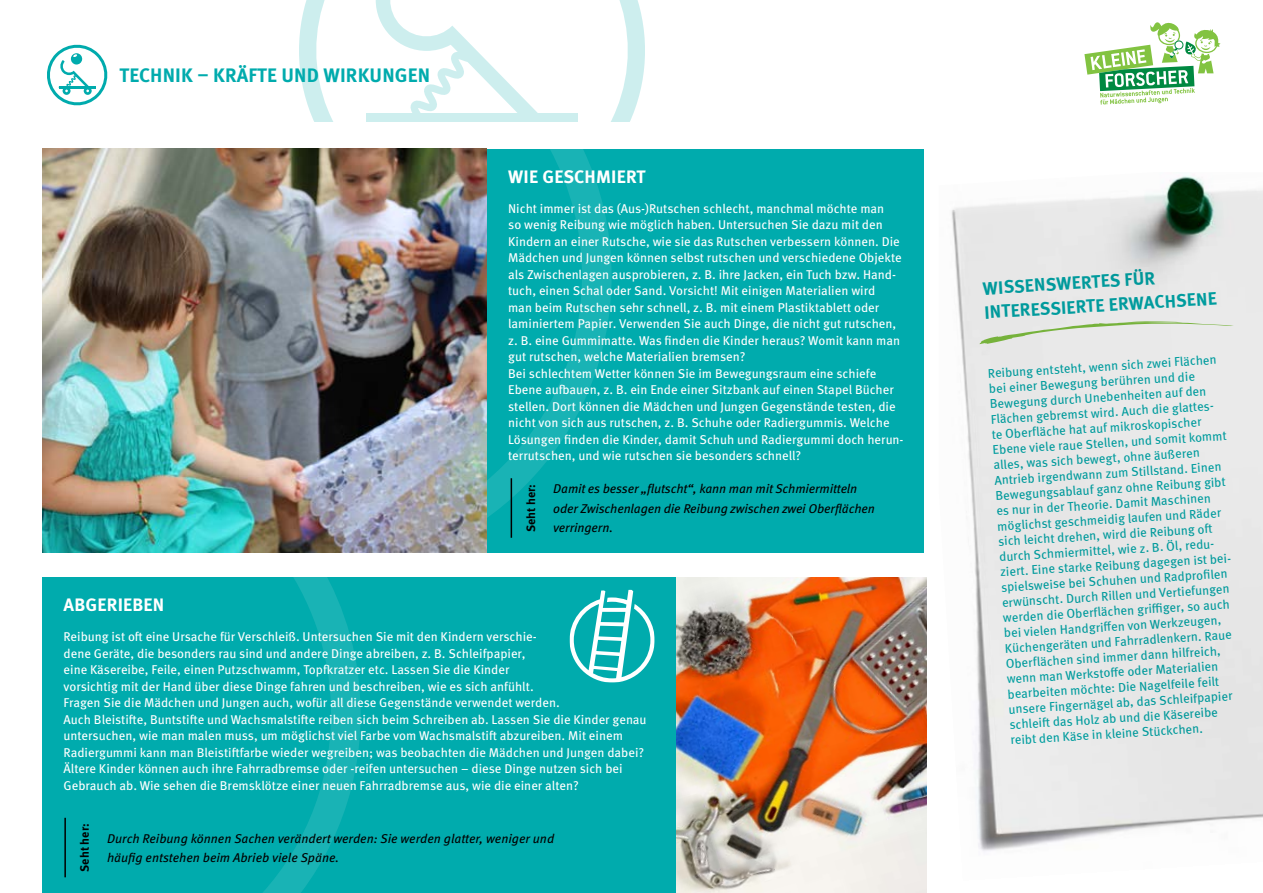
<style>
.page{position:relative;width:1263px;height:893px;background:#fff}
.page>*{position:absolute;margin:0;border:0;box-sizing:border-box;transform-origin:0 0}
.t1{font:700 19.5px "Meta Pro";letter-spacing:.01em;color:#00abad}
.t2{font:700 18px/24.2px "Meta Pro";color:#00abad}
.t3{font:700 18px "Meta Pro";letter-spacing:.01em;color:#fff}
.t4{font:12.75px/16.5px "Meta Pro";color:#fff}
.t5{font:12.75px/15.3px "Meta Pro";color:#00abad}
.t6{font:italic 12.75px/19.5px "Meta Pro";letter-spacing:-.01em;color:#000}
.t7{font:700 12px "Meta Pro";color:#000}
</style>
<div class="page">
<svg style="left:1084px;top:22px;width:136px;height:83px"></svg>
<svg style="left:47px;top:45px;width:60px;height:60px"></svg>
<svg style="left:299px;top:0;width:346px;height:122px"></svg>
<div style="left:366px;top:113px;width:212px;height:15px;background:#cdeeee"></div>
<svg style="left:371px;top:0;width:184px;height:113px"></svg>
<div style="left:0;top:122px;width:1263px;height:166px;background:#fff"></div>
<div style="left:612px;top:149px;width:311px;height:404px;background:#00abad"></div>
<svg style="left:42px;top:149px;width:570px;height:404px;background:#0cacae"></svg>
<div style="left:43px;top:577px;width:633px;height:316px;background:#00abad"></div>
<svg style="left:42px;top:458px;width:319px;height:435px"></svg>
<img style="left:676px;top:577px;width:250px;height:316px">
<img style="left:43px;top:149px;width:444px;height:404px">
<img style="left:951px;top:175px;width:312px;height:677px">
<svg style="left:979px;top:321px;width:255px;height:23px;background:#dde3d7"></svg>
<hr style="left:64px;top:818px;width:2px;height:59px;background:#000">
<hr style="left:511px;top:478px;width:1px;height:60px;background:#000">
<svg style="left:569px;top:590px;width:86px;height:93px"></svg>
<h1 class="t1" style="left:119px;top:60px;width:312px">TECHNIK – KRÄFTE UND WIRKUNGEN</h1>
<h2 class="t3" style="left:508px;top:163px;width:139px">WIE GESCHMIERT</h2>
<p class="t4" style="left:508px;top:199px;width:397px">Nicht immer ist das (Aus-)Rutschen schlecht, manchmal möchte man<br>so wenig Reibung wie möglich haben. Untersuchen Sie dazu mit den Kindern an einer Rutsche, wie sie das Rutschen verbessern können. Die Mädchen und Jungen können selbst rutschen und verschiedene Objekte als Zwischenlagen ausprobieren, z. B. ihre Jacken, ein Tuch bzw. Hand&shy;tuch, einen Schal oder Sand. Vorsicht! Mit einigen Materialien wird<br>man beim Rutschen sehr schnell, z. B. mit einem Plastiktablett oder laminiertem Papier. Verwenden Sie auch Dinge, die nicht gut rutschen, z. B. eine Gummimatte. Was finden die Kinder heraus? Womit kann man gut rutschen, welche Materialien bremsen?<br>Bei schlechtem Wetter können Sie im Bewegungsraum eine schiefe Ebene aufbauen, z. B. ein Ende einer Sitzbank auf einen Stapel Bücher stellen. Dort können die Mädchen und Jungen Gegenstände testen, die nicht von sich aus rutschen, z. B. Schuhe oder Radiergummis. Welche Lösungen finden die Kinder, damit Schuh und Radiergummi doch herun&shy;terrutschen, und wie rutschen sie besonders schnell?</p>
<p class="t7" style="left:521px;top:532px;width:50px;rotate:-90deg">Seht her:</p>
<p class="t6" style="left:553px;top:478px;width:323px">Damit es besser „flutscht“, kann man mit Schmiermitteln oder Zwischenlagen die Reibung zwischen zwei Oberflächen</p>
<p class="t6" style="left:553px;top:517px;width:61px">verringern.</p>
<h2 class="t3" style="left:64px;top:591px;width:102px">ABGERIEBEN</h2>
<p class="t4" style="left:64px;top:628px;width:585px">Reibung ist oft eine Ursache für Verschleiß. Untersuchen Sie mit den Kindern verschie-<br>dene Geräte, die besonders rau sind und andere Dinge abreiben, z. B. Schleifpapier,<br>eine Käsereibe, Feile, einen Putzschwamm, Topfkratzer etc. Lassen Sie die Kinder<br>vorsichtig mit der Hand über diese Dinge fahren und beschreiben, wie es sich anfühlt.<br>Fragen Sie die Mädchen und Jungen auch, wofür all diese Gegenstände verwendet werden.<br>Auch Bleistifte, Buntstifte und Wachsmalstifte reiben sich beim Schreiben ab. Lassen Sie die Kinder genau untersuchen, wie man malen muss, um möglichst viel Farbe vom Wachsmalstift abzureiben. Mit einem Radiergummi kann man Bleistiftfarbe wieder wegreiben; was beobachten die Mädchen und Jungen dabei?<br>Ältere Kinder können auch ihre Fahrradbremse oder -reifen untersuchen – diese Dinge nutzen sich bei Gebrauch ab. Wie sehen die Bremsklötze einer neuen Fahrradbremse aus, wie die einer alten?</p>
<p class="t7" style="left:75px;top:872px;width:50px;rotate:-90deg">Seht her:</p>
<p class="t6" style="left:107px;top:828px;width:449px">Durch Reibung können Sachen verändert werden: Sie werden glatter, weniger und häufig entstehen beim Abrieb viele Späne.</p>
<h2 class="t2" style="left:982px;top:276px;width:234px;rotate:-4deg">Wissensw ertes für interessierte Erw achsene</h2>
<p class="t5" style="left:987px;top:364px;width:237px;rotate:-3deg">Reibung entsteht, wenn sich zwei Flächen bei einer Bewegung berühren und die Bewegung durch Unebenheiten auf den Flächen gebremst wird. Auch die glattes&shy;te Oberfläche hat auf mikroskopischer Ebene viele raue Stellen, und somit kommt alles, was sich bewegt, ohne äußeren Antrieb irgendwann zum Stillstand. Einen Bewegungsablauf ganz ohne Reibung gibt es nur in der Theorie. Damit Maschinen möglichst geschmeidig laufen und Räder sich leicht drehen, wird die Reibung oft durch Schmiermittel, wie z. B. Öl, redu&shy;ziert. Eine starke Reibung dagegen ist bei&shy;spielsweise bei Schuhen und Radprofi len erwünscht. Durch Rillen und Vertiefungen werden die Oberflächen griffi ger, so auch bei vielen Handgriff en von Werkzeugen, Küchengeräten und Fahrradlenkern. Raue Oberflächen sind immer dann hilfreich, wenn man Werkstoff e oder Materialien bearbeiten möchte: Die Nagelfeile feilt unsere Fingernägel ab, das Schleifpapier schleift das Holz ab und die Käsereibe reibt den Käse in kleine Stückchen.</p>
</div>
